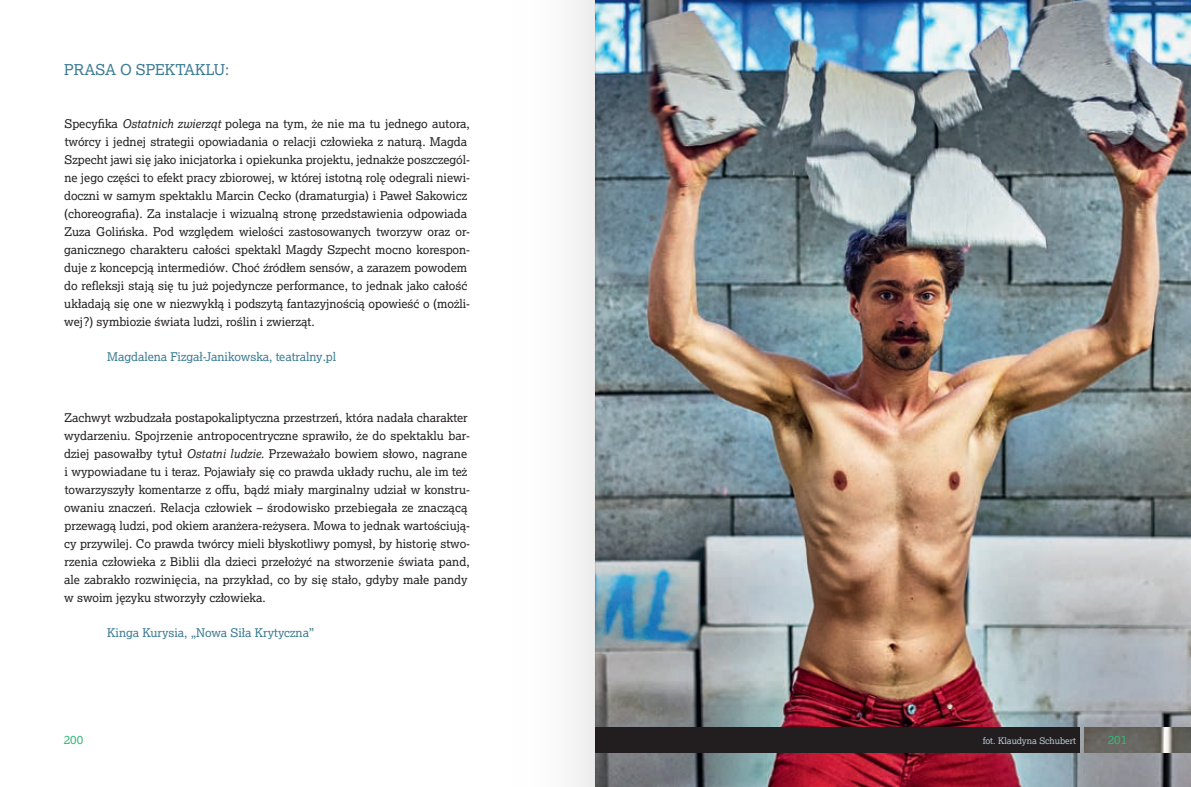
<style>
.page{position:relative;width:1191px;height:787px;background:#fff}
.page>*{position:absolute;margin:0;border:0;box-sizing:border-box;transform-origin:0 0}
.t1{font:15px "Lexia";color:#3c7b93}
.t2{font:12px/18px "Lexia";color:#231f20}
.t3{font:12px "Lexia";color:#3c7b93}
.t4{font:12px "Lexia";color:#33b777}
.t5{font:9px "Lexia";color:#bacad2}
.s1{font-style:italic}
</style>
<div class="page">
<img style="left:595px;top:0;width:596px;height:787px">
<div style="left:595px;top:727px;width:485px;height:26px;background:#221e20"></div>
<svg style="left:1084px;top:727px;width:107px;height:26px;background:#6e6c66"></svg>
<div style="left:493px;top:0;width:102px;height:787px;background:linear-gradient(to right,#fff,#f0f0f1)"></div>
<p class="t1" style="left:64px;top:60px;width:166px">PRASA O SPEKTAKLU:</p>
<p class="t2" style="left:64px;top:115px;width:407px">Specyfika <span class="s1">Ostatnich zwierząt</span> polega na tym, że nie ma tu jednego autora, twórcy i jednej strategii opowiadania o relacji człowieka z naturą. Magda Szpecht jawi się jako inicjatorka i opiekunka projektu, jednakże poszczegól&shy;ne jego części to efekt pracy zbiorowej, w której istotną rolę odegrali niewi&shy;doczni w samym spektaklu Marcin Cecko (dramaturgia) i Paweł Sakowicz (choreografia). Za instalacje i wizualną stronę przedstawienia odpowiada Zuza Golińska. Pod względem wielości zastosowanych tworzyw oraz or&shy;ganicznego charakteru całości spektakl Magdy Szpecht mocno korespon&shy;duje z koncepcją intermediów. Choć źródłem sensów, a zarazem powodem do refleksji stają się tu już pojedyncze performance, to jednak jako całość układają się one w niezwykłą i podszytą fantazyjnością opowieść o (możli&shy;wej?) symbiozie świata ludzi, roślin i zwierząt.</p>
<p class="t3" style="left:107px;top:349px;width:231px">Magdalena Fizgał-Janikowska, teatralny.pl</p>
<p class="t2" style="left:64px;top:408px;width:407px">Zachwyt wzbudzała postapokaliptyczna przestrzeń, która nadała charakter wydarzeniu. Spojrzenie antropocentryczne sprawiło, że do spektaklu bar&shy;dziej pasowałby tytuł <span class="s1">Ostatni ludzie</span>. Przeważało bowiem słowo, nagrane i wypowiadane tu i teraz. Pojawiały się co prawda układy ruchu, ale im też towarzyszyły komentarze z offu, bądź miały marginalny udział w konstru&shy;owaniu znaczeń. Relacja człowiek – środowisko przebiegała ze znaczącą przewagą ludzi, pod okiem aranżera-reżysera. Mowa to jednak wartościują&shy;cy przywilej. Co prawda twórcy mieli błyskotliwy pomysł, by historię stwo&shy;rzenia człowieka z Biblii dla dzieci przełożyć na stworzenie świata pand, ale zabrakło rozwinięcia, na przykład, co by się stało, gdyby małe pandy w swoim języku stworzyły człowieka.</p>
<p class="t3" style="left:107px;top:625px;width:209px">Kinga Kurysia, „Nowa Siła Krytyczna”</p>
<p class="t4" style="left:64px;top:732px;width:21px">200</p>
<p class="t4" style="left:1107px;top:732px;width:21px">201</p>
<p class="t5" style="left:982px;top:734px;width:95px">fot. Klaudyna Schubert</p>
</div>
